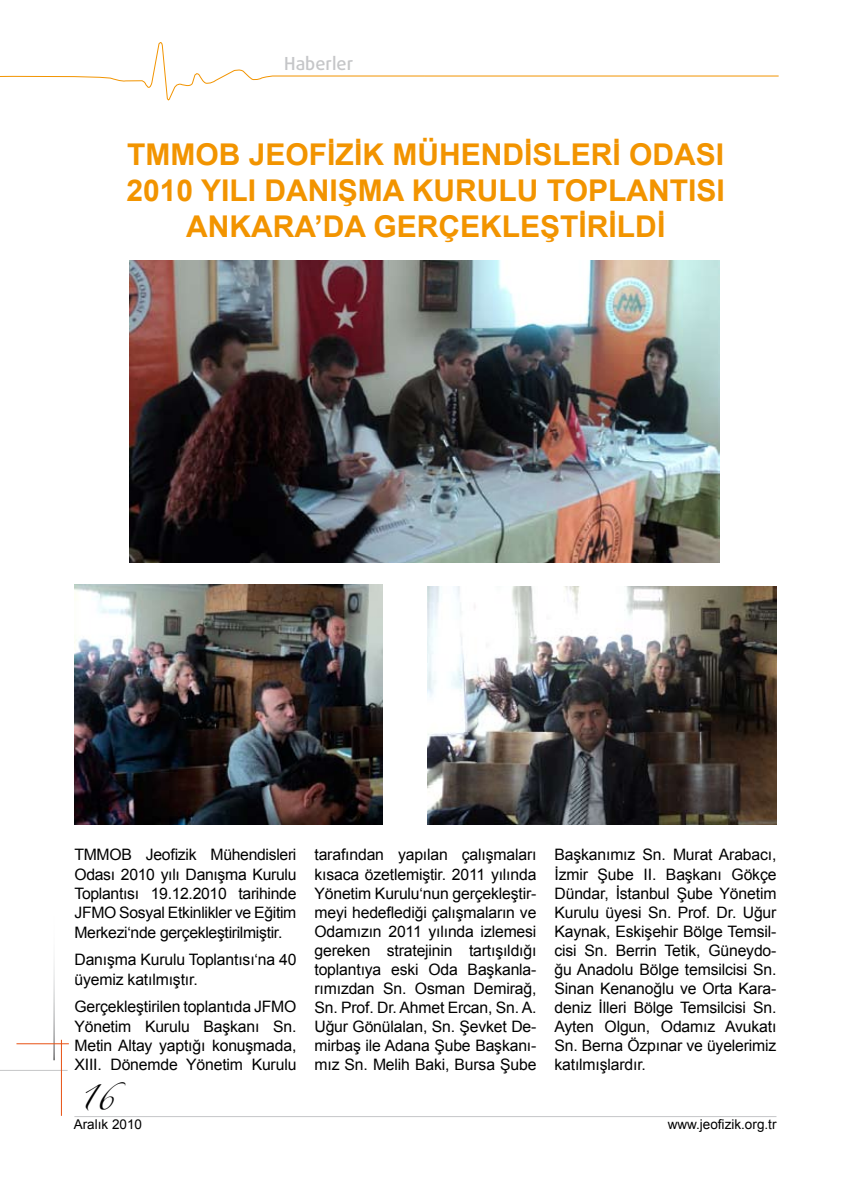
<style>
.page{position:relative;width:851px;height:1191px;background:#fff}
.page>*{position:absolute;margin:0;border:0;box-sizing:border-box;transform-origin:0 0}
.t1{font:700 30px/36px "Arial";color:#f29400;text-align:center}
.t2{font:22.5px "Zapfino";color:#000}
.t3{font:500 18px "Daxline Pro";color:#c5c6c8}
.t4{font:15.75px/19px "Arial";letter-spacing:-.01em;color:#000;text-align:justify}
.t5{font:13.5px "Arial";color:#000}
</style>
<div class="page">
<hr style="left:74px;top:1116px;width:702px;height:1px;background:#c5c6c8">
<hr style="left:16px;top:1043px;width:53px;height:1px;background:#e85113">
<hr style="left:0;top:1070px;width:68px;height:1px;background:#c5c6c7">
<hr style="left:61px;top:1039px;width:1px;height:76px;background:#e85113">
<svg style="left:0;top:42px;width:425px;height:59px"></svg>
<hr style="left:424px;top:76px;width:354px;height:1px;background:#f29400">
<img style="left:130px;top:261px;width:589px;height:302px">
<img style="left:427px;top:586px;width:349px;height:238px">
<img style="left:74px;top:585px;width:308px;height:240px">
<p class="t3" style="left:284px;top:52px;width:70px">Haberler</p>
<p class="t1" style="left:126px;top:136px;width:599px">TMMOB JEOFİZİK MÜHENDİSLERİ ODASI<br>2010 YILI DANIŞMA KURULU TOPLANTISI<br>ANKARA’DA GERÇEKLEŞTİRİLDİ</p>
<p class="t4" style="left:74px;top:845px;width:223px">TMMOB Jeofizik Mühendisleri Odası 2010 yılı Danışma Kurulu Toplantısı 19.12.2010 tarihinde JFMO Sosyal Etkinlikler ve Eğitim Merkezi‘nde gerçekleştirilmiştir.</p>
<p class="t4" style="left:74px;top:950px;width:223px">Danışma Kurulu Toplantısı‘na 40 üyemiz katılmıştır.</p>
<p class="t4" style="left:74px;top:997px;width:223px">Gerçekleştirilen toplantıda JFMO Yönetim Kurulu Başkanı Sn.<br>Metin Altay yaptığı konuşmada, XIII. Dönemde Yönetim Kurulu</p>
<p class="t2" style="left:80px;top:1088px;width:36px">16</p>
<p class="t4" style="left:314px;top:845px;width:223px">tarafından yapılan çalışmaları kısaca özetlemiştir. 2011 yılında Yönetim Kurulu‘nun gerçekleştir&shy;meyi hedeflediği çalışmaların ve Odamızın 2011 yılında izlemesi gereken stratejinin tartışıldığı toplantıya eski Oda Başkanla&shy;rımızdan Sn. Osman Demirağ, Sn. Prof. Dr. Ahmet Ercan, Sn. A.<br>Uğur Gönülalan, Sn. Şevket De&shy;mirbaş ile Adana Şube Başkanı&shy;mız Sn. Melih Baki, Bursa Şube</p>
<p class="t4" style="left:554px;top:845px;width:223px">Başkanımız Sn. Murat Arabacı, İzmir Şube II. Başkanı Gökçe Dündar, İstanbul Şube Yönetim Kurulu üyesi Sn. Prof. Dr. Uğur Kaynak, Eskişehir Bölge Temsil&shy;cisi Sn. Berrin Tetik, Güneydo&shy;ğu Anadolu Bölge temsilcisi Sn.<br>Sinan Kenanoğlu ve Orta Kara&shy;deniz İlleri Bölge Temsilcisi Sn.<br>Ayten Olgun, Odamız Avukatı Sn. Berna Özpınar ve üyelerimiz katılmışlardır.</p>
<p class="t5" style="left:74px;top:1116px;width:70px">Aralık 2010</p>
<p class="t5" style="left:667px;top:1116px;width:110px">www.jeofizik.org.tr</p>
</div>
